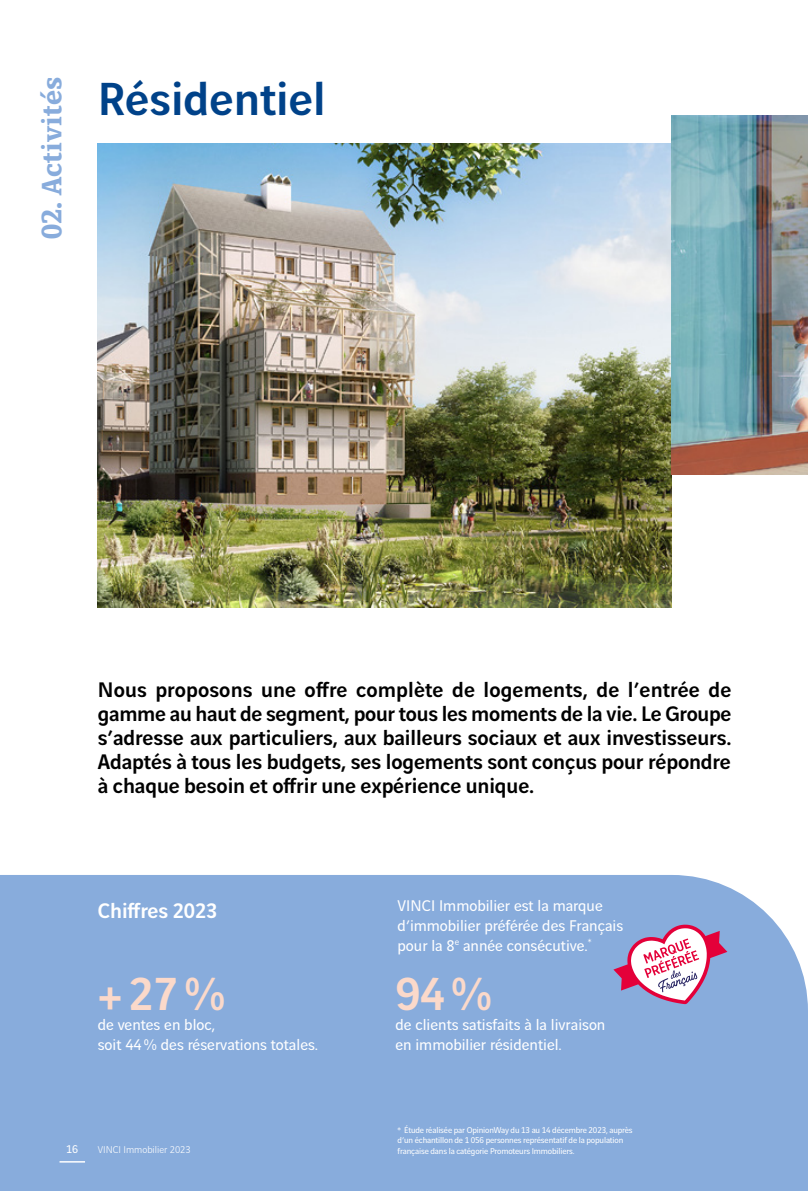
<style>
.page{position:relative;width:808px;height:1191px;background:#fff}
.page>*{position:absolute;margin:0;border:0;box-sizing:border-box;transform-origin:0 0}
.nom_activité{font:500 49.5px "Vinci Sans";color:#004289}
.t1{font:500 49.5px "Vinci Sans";color:#fbd9ca}
.roulette_big{font:700 30px "Vinci Serif";color:#88acdc}
.chapo_ouverture{font:500 22.5px/24px "Vinci Sans";letter-spacing:-.005em;color:#000;text-align:justify}
.chapo_ouverture-2{font:500 22.5px "Vinci Sans";letter-spacing:-.005em;color:#fff}
.t2{font:16.5px/19.8px "Vinci Sans";color:#fff}
.pagination{font:12px "Vinci Sans";color:#fff}
.t3{font:300 10.5px "Vinci Sans";color:#fff}
.légende_texte{font:9px/10.5px "Vinci Sans";letter-spacing:-.015em;color:#fff}
</style>
<div class="page">
<div style="left:0;top:875px;width:808px;height:316px;background:#88acdc"></div>
<img style="left:98px;top:143px;width:574px;height:465px">
<img style="left:672px;top:116px;width:136px;height:359px">
<svg style="left:613px;top:924px;width:114px;height:80px"></svg>
<svg style="left:60px;top:1161px;width:25px;height:1px"></svg>
<p class="roulette_big" style="left:30px;top:239px;width:164px;rotate:-90deg">02. Activités</p>
<p class="nom_activité" style="left:98px;top:60px;width:229px">Résidentiel</p>
<p class="chapo_ouverture" style="left:98px;top:675px;width:635px">Nous proposons une offre complète de logements, de l’entrée de gamme au haut de segment, pour tous les moments de la vie. Le Groupe s’adresse aux particuliers, aux bailleurs sociaux et aux investisseurs.<br>Adaptés à tous les budgets, ses logements sont conçus pour répondre à chaque besoin et offrir une expérience unique.</p>
<p class="chapo_ouverture-2" style="left:98px;top:893px;width:121px">Chiffres 2023</p>
<p class="t2" style="left:398px;top:894px;width:227px">VINCI Immobilier est la marque d’immobilier préférée des Français pour la 8<sup>e</sup> année consécutive.<sup>*</sup></p>
<p class="t1" style="left:98px;top:955px;width:129px">+27%</p>
<p class="t2" style="left:98px;top:1013px;width:222px">de ventes en bloc,<br>soit 44% des réservations totales.</p>
<p class="t1" style="left:395px;top:955px;width:98px">94%</p>
<p class="t2" style="left:395px;top:1013px;width:211px">de clients satisfaits à la livraison en immobilier résidentiel.</p>
<p class="légende_texte" style="left:398px;top:1123px;width:237px">* Étude réalisée par OpinionWay du 13 au 14 décembre 2023, auprès d’un échantillon de 1 056 personnes représentatif de la population</p>
<p class="pagination" style="left:66px;top:1140px;width:13px">16</p>
<p class="t3" style="left:98px;top:1142px;width:94px">VINCI Immobilier 2023</p>
<p class="légende_texte" style="left:398px;top:1144px;width:178px">française dans la catégorie Promoteurs Immobiliers.</p>
</div>
